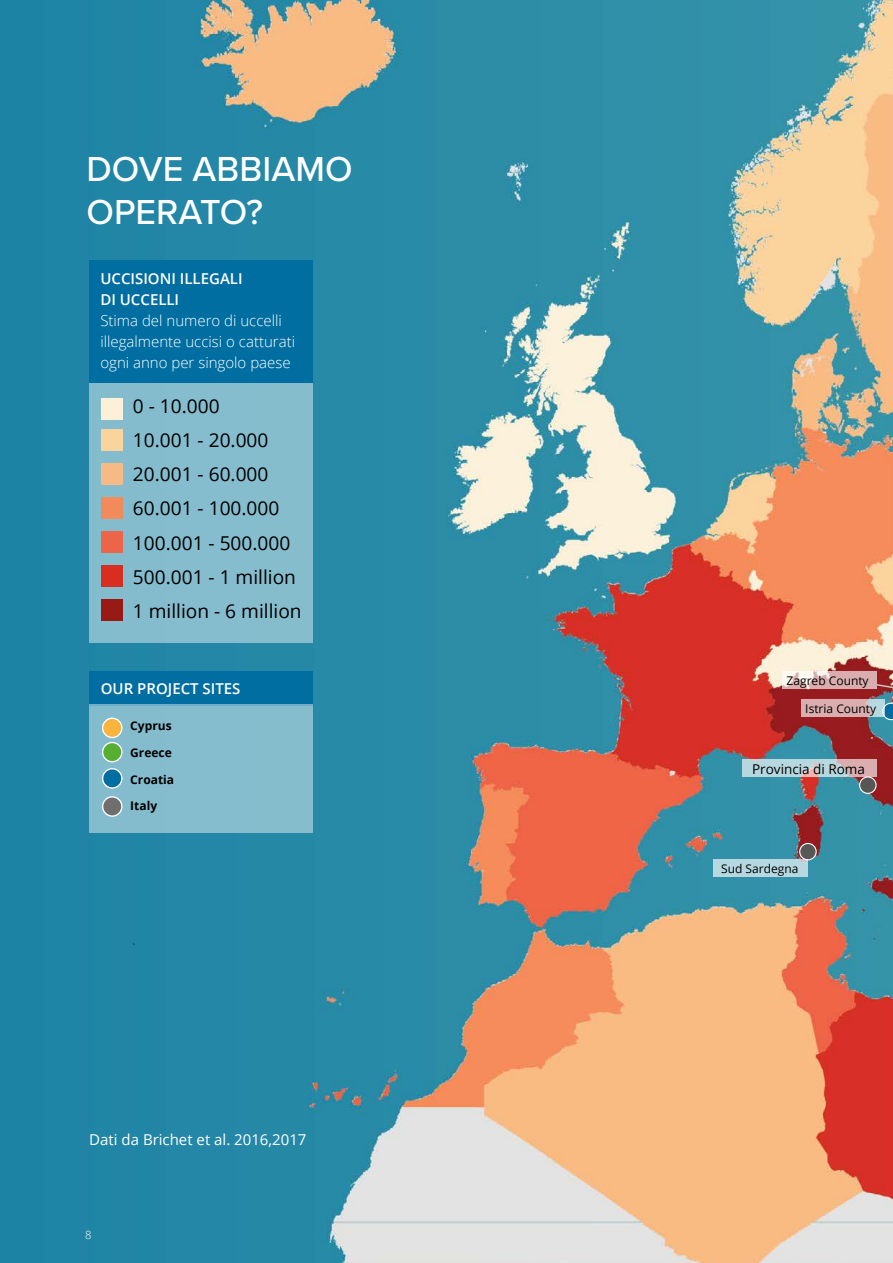
<style>
.page{position:relative;width:893px;height:1263px;background:#fff}
.page>*{position:absolute;margin:0;border:0;box-sizing:border-box;transform-origin:0 0}
.t1{font:500 36px/43.2px "Proxima Nova";color:#fff}
.t2{font:19.05px/34.2px "Open Sans";color:#000}
.t3{font:300 15px/21px "Open Sans";color:#fff}
.t4{font:600 15px/21px "Open Sans";color:#fff}
.t5{font:15px "Open Sans";color:#fff}
.t6{font:13.5px "Open Sans";color:#000}
.t7{font:12px "Open Sans";color:#000}
.t8{font:700 12px "Open Sans";color:#000}
.t9{font:300 11.25px "Open Sans";color:#fff}
</style>
<div class="page">
<img style="left:0;top:0;width:893px;height:1263px">
<div style="left:89px;top:383px;width:224px;height:259px;background:#85bccd"></div>
<div style="left:101px;top:398px;width:21px;height:22px;background:#fcf0d8"></div>
<div style="left:101px;top:429px;width:21px;height:22px;background:#fbd49d"></div>
<div style="left:101px;top:463px;width:21px;height:22px;background:#f7ba84"></div>
<div style="left:101px;top:497px;width:21px;height:22px;background:#f18b5b"></div>
<div style="left:101px;top:531px;width:21px;height:22px;background:#ec6548"></div>
<div style="left:101px;top:565px;width:21px;height:22px;background:#d82e1f"></div>
<div style="left:101px;top:600px;width:21px;height:21px;background:#991a14"></div>
<div style="left:89px;top:671px;width:224px;height:34px;background:#006ea0"></div>
<div style="left:89px;top:704px;width:224px;height:129px;background:#85bccd"></div>
<div style="left:103px;top:718px;width:19px;height:19px;background:#f9b33f;border-radius:50%"></div>
<div style="left:102px;top:718px;width:21px;height:20px;border:1px solid #fff;border-radius:50%"></div>
<div style="left:103px;top:742px;width:19px;height:20px;background:#56af31;border-radius:50%"></div>
<div style="left:102px;top:742px;width:21px;height:20px;border:1px solid #fff;border-radius:50%"></div>
<svg style="left:103px;top:769px;width:19px;height:19px"></svg>
<div style="left:102px;top:768px;width:21px;height:21px;border:1px solid #fff;border-radius:50%"></div>
<div style="left:103px;top:797px;width:19px;height:19px;background:#706f6f;border-radius:50%"></div>
<div style="left:102px;top:796px;width:21px;height:21px;border:1px solid #fff;border-radius:50%"></div>
<div style="left:800px;top:843px;width:16px;height:17px;background:#575756;border-radius:50%"></div>
<div style="left:799px;top:843px;width:18px;height:17px;border:1px solid #fff;border-radius:50%"></div>
<div style="left:860px;top:777px;width:16px;height:16px;background:#575756;border-radius:50%"></div>
<div style="left:859px;top:776px;width:18px;height:18px;border:1px solid #fff;border-radius:50%"></div>
<svg style="left:882px;top:703px;width:11px;height:17px"></svg>
<svg style="left:801px;top:699px;width:84px;height:18px;background:#d4b6b8"></svg>
<svg style="left:782px;top:671px;width:95px;height:17px;fill:#daaeaf"></svg>
<svg style="left:875px;top:683px;width:18px;height:12px"></svg>
<div style="left:89px;top:261px;width:224px;height:122px;background:#006ea0"></div>
<div style="left:713px;top:859px;width:95px;height:18px;background:#b6d8e0"></div>
<svg style="left:742px;top:759px;width:135px;height:17px;background:#c3cbd0"></svg>
<h1 class="t1" style="left:87px;top:146px;width:268px">DOVE ABBIAMO<br>OPERATO?</h1>
<p class="t4" style="left:100px;top:268px;width:144px">UCCISIONI ILLEGALI<br>DI UCCELLI</p>
<p class="t3" style="left:100px;top:310px;width:196px">Stima del numero di uccelli illegalmente uccisi o catturati ogni anno per singolo paese</p>
<p class="t2" style="left:133px;top:388px;width:170px">0 - 10.000<br>10.001 - 20.000<br>20.001 - 60.000<br>60.001 - 100.000<br>100.001 - 500.000<br>500.001 - 1 million<br>1 million - 6 million</p>
<p class="t4" style="left:101px;top:678px;width:141px">OUR PROJECT SITES</p>
<p class="t8" style="left:130px;top:718px;width:43px">Cyprus</p>
<p class="t8" style="left:130px;top:744px;width:43px">Greece</p>
<p class="t8" style="left:130px;top:771px;width:45px">Croatia</p>
<p class="t8" style="left:130px;top:797px;width:28px">Italy</p>
<p class="t5" style="left:89px;top:1129px;width:219px">Dati da Brichet et al. 2016,2017</p>
<p class="t9" style="left:85px;top:1227px;width:8px">8</p>
<p class="t7" style="left:787px;top:672px;width:84px">Zagreb County</p>
<p class="t7" style="left:805px;top:700px;width:72px">Istria County</p>
<p class="t6" style="left:752px;top:760px;width:114px">Provincia di Roma</p>
<p class="t7" style="left:721px;top:860px;width:79px">Sud Sardegna</p>
</div>
